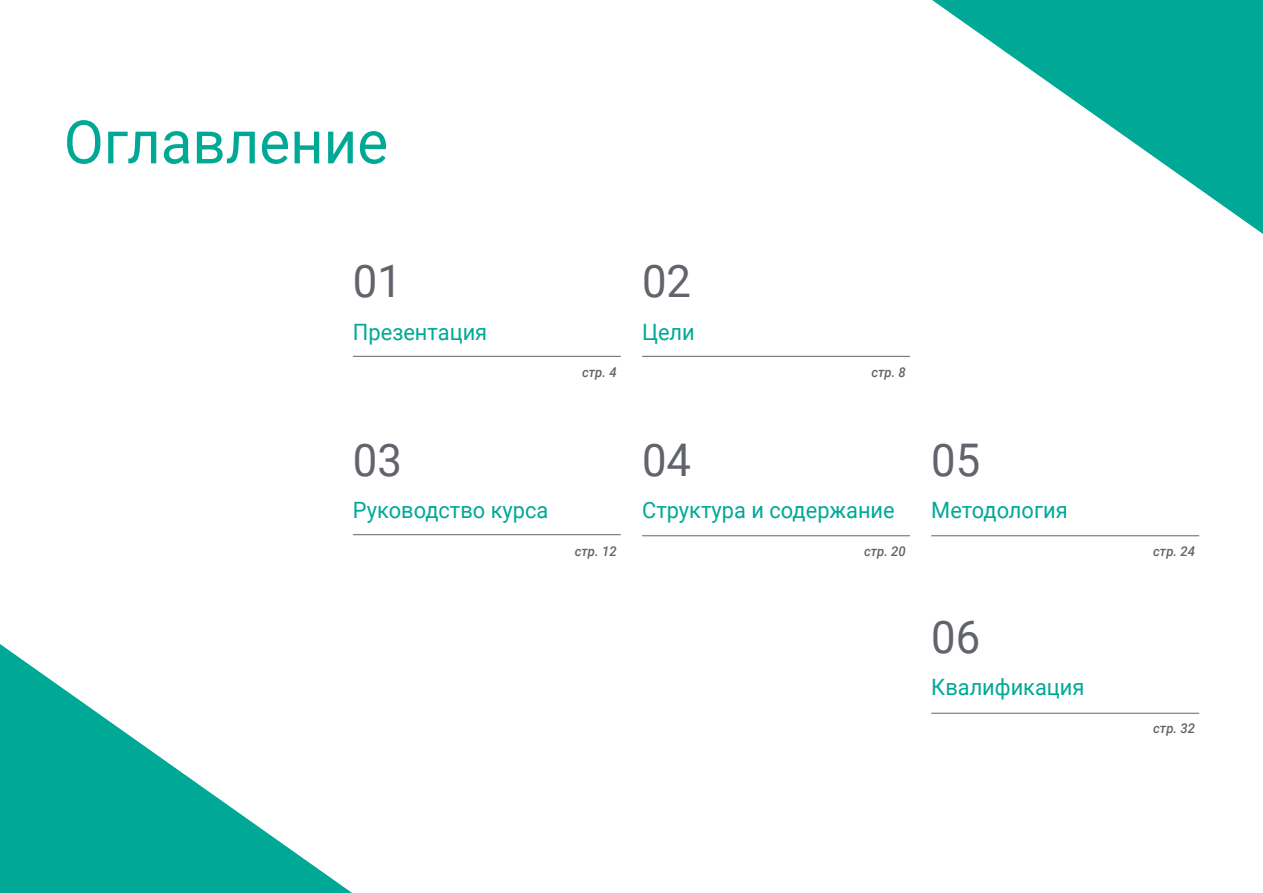
<style>
.page{position:relative;width:1263px;height:893px;background:#fff}
.page>*{position:absolute;margin:0;border:0;box-sizing:border-box;transform-origin:0 0}
.t1{font:60px "Roboto";color:#00a996}
.t2{font:45px "Roboto";color:#61646a}
.t3{font:22.5px "Roboto";color:#00a996}
.t4{font:italic 500 13.5px "Roboto";color:#61646a}
</style>
<div class="page">
<hr style="left:353px;top:356px;width:268px;height:1px;background:#61646a">
<hr style="left:642px;top:535px;width:268px;height:1px;background:#61646a">
<hr style="left:642px;top:356px;width:268px;height:1px;background:#61646a">
<hr style="left:931px;top:535px;width:268px;height:1px;background:#61646a">
<hr style="left:931px;top:713px;width:268px;height:1px;background:#61646a">
<hr style="left:353px;top:534px;width:268px;height:1px;background:#61646a">
<svg style="left:0;top:644px;width:352px;height:249px"></svg>
<svg style="left:932px;top:0;width:331px;height:234px"></svg>
<h1 class="t1" style="left:64px;top:100px;width:326px">Оглавление</h1>
<h2 class="t2" style="left:353px;top:250px;width:51px">01</h2>
<h2 class="t2" style="left:642px;top:250px;width:51px">02</h2>
<p class="t3" style="left:353px;top:316px;width:136px">Презентация</p>
<p class="t3" style="left:642px;top:316px;width:54px">Цели</p>
<p class="t4" style="left:582px;top:363px;width:36px">стр. 4</p>
<p class="t4" style="left:871px;top:363px;width:36px">стр. 8</p>
<h2 class="t2" style="left:353px;top:428px;width:51px">03</h2>
<h2 class="t2" style="left:642px;top:428px;width:51px">04</h2>
<h2 class="t2" style="left:931px;top:428px;width:51px">05</h2>
<p class="t3" style="left:353px;top:494px;width:197px">Руководство курса</p>
<p class="t4" style="left:575px;top:542px;width:43px">стр. 12</p>
<p class="t3" style="left:642px;top:494px;width:254px">Структура и содержание</p>
<p class="t4" style="left:864px;top:542px;width:43px">стр. 20</p>
<p class="t3" style="left:931px;top:494px;width:138px">Методология</p>
<p class="t4" style="left:1153px;top:542px;width:43px">стр. 24</p>
<h2 class="t2" style="left:931px;top:606px;width:51px">06</h2>
<p class="t3" style="left:931px;top:672px;width:155px">Квалификация</p>
<p class="t4" style="left:1153px;top:719px;width:43px">стр. 32</p>
</div>
